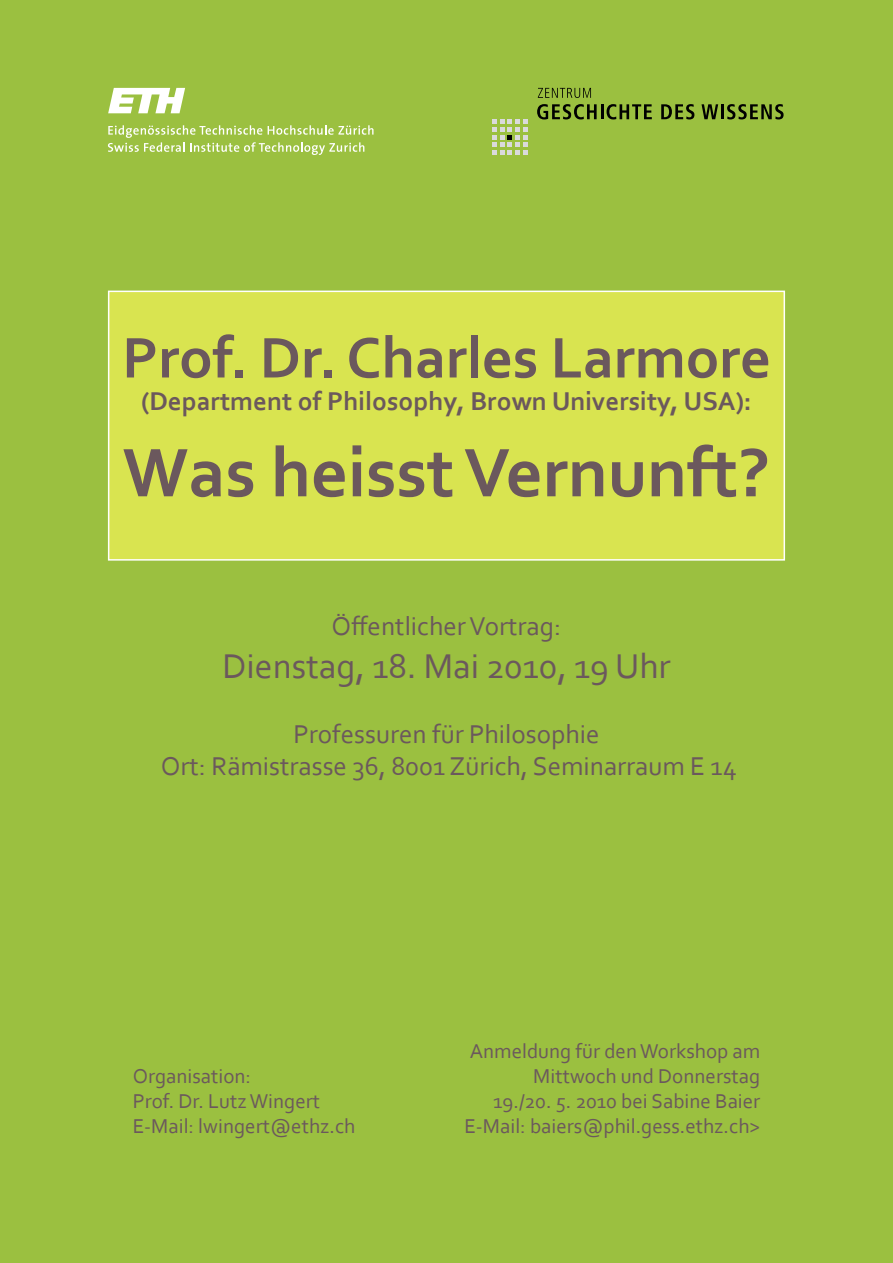
<style>
.page{position:relative;width:893px;height:1263px;background:#9bc040}
.page>*{position:absolute;margin:0;border:0;box-sizing:border-box;transform-origin:0 0}
.t1{font:700 72px "Corbel";color:#6b585d}
.t2{font:700 60px "Corbel";color:#6b585d}
.t3{font:36px "Corbel";color:#6b585d}
.t4{font:27px/32.4px "Corbel";color:#6b585d;text-align:center}
.t5{font:700 27px "Corbel";color:#6b585d}
.t6{font:21px/25.2px "Corbel";color:#6b585d}
</style>
<div class="page">
<div style="left:109px;top:291px;width:675px;height:269px;background:#d9e450"></div>
<div style="left:108px;top:291px;width:677px;height:270px;border:2px solid #fff"></div>
<svg style="left:538px;top:88px;width:53px;height:10px"></svg>
<svg style="left:537px;top:104px;width:115px;height:15px;background:#5d7326"></svg>
<svg style="left:661px;top:104px;width:33px;height:15px"></svg>
<svg style="left:701px;top:104px;width:17px;height:15px"></svg>
<hr style="left:721px;top:104px;width:3px;height:15px;background:#000">
<svg style="left:727px;top:104px;width:57px;height:15px"></svg>
<svg style="left:492px;top:119px;width:36px;height:36px"></svg>
<svg style="left:108px;top:88px;width:77px;height:25px"></svg>
<svg style="left:108px;top:125px;width:265px;height:30px;background:#adcb63"></svg>
<h2 class="t2" style="left:122px;top:320px;width:650px">Prof. Dr. Charles Larmore</h2>
<p class="t5" style="left:141px;top:384px;width:612px">(Department of Philosophy, Brown University, USA):</p>
<h1 class="t1" style="left:123px;top:428px;width:649px">Was heisst Vernunft?</h1>
<p class="t4" style="left:332px;top:609px;width:231px">Öffentlicher Vortrag:</p>
<h3 class="t3" style="left:222px;top:644px;width:450px">Dienstag, 18. Mai 2010, 19 Uhr</h3>
<p class="t4" style="left:161px;top:717px;width:577px">Professuren für Philosophie<br>Ort: Rämistrasse 36, 8001 Zürich, Seminarraum E 14</p>
<p class="t6" style="left:133px;top:1063px;width:224px">Organisation:<br>Prof. Dr. Lutz Wingert<br>E-Mail: lwingert@ethz.ch</p>
<p class="t6" style="left:464px;top:1038px;width:297px;text-align:right">Anmeldung für den Workshop am<br>Mittwoch und Donnerstag<br>19./20. 5. 2010 bei Sabine Baier<br>E-Mail: baiers@phil.gess.ethz.ch&gt;</p>
</div>
